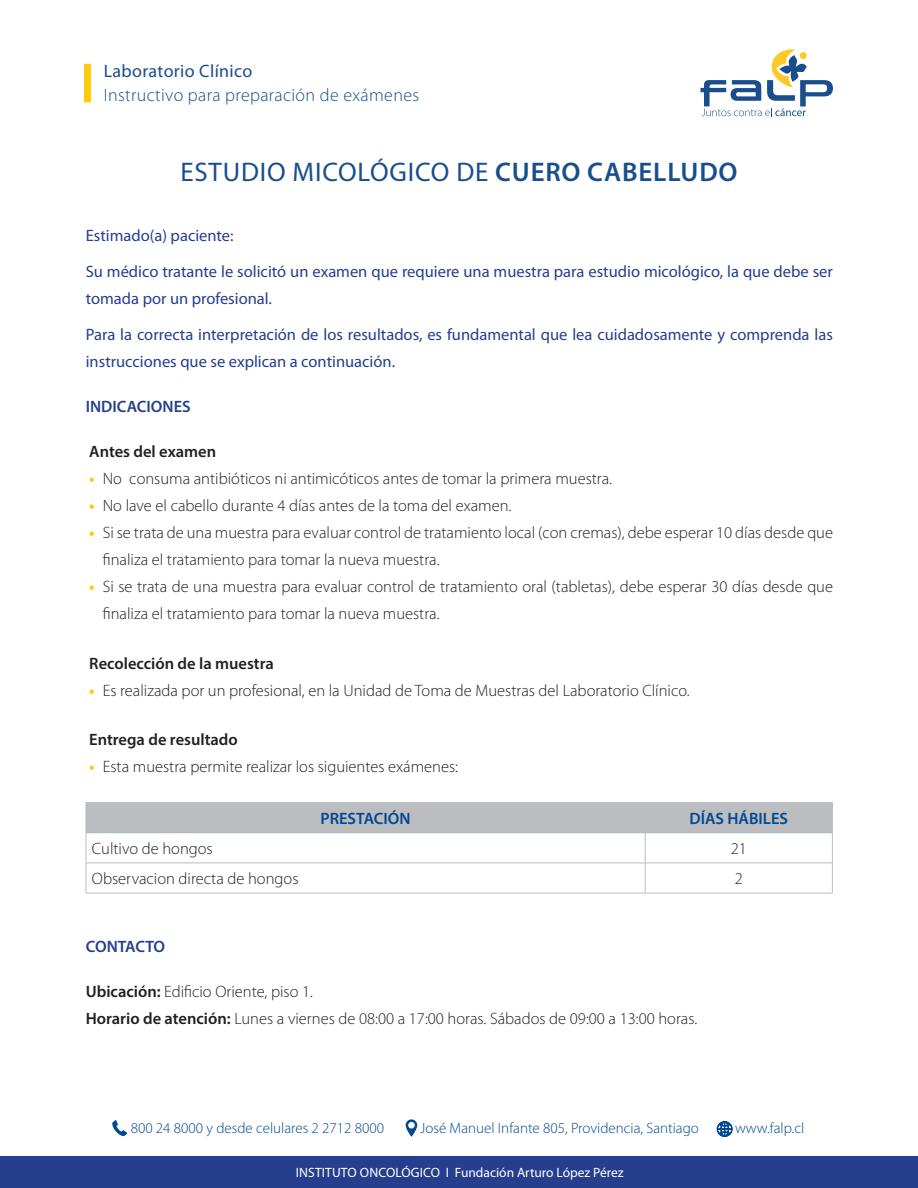
<style>
.page{position:relative;width:918px;height:1188px;background:#fff}
.page>*{position:absolute;margin:0;border:0;box-sizing:border-box;transform-origin:0 0}
.t1{font:27px "Myriad Pro";letter-spacing:.03em;color:#184e8d}
.t2{font:300 18px "Myriad Pro";letter-spacing:.02em;color:#184e8d}
.t3{font:18px "Myriad Pro";letter-spacing:.02em;color:#184e8d}
.t4{font:300 16.5px/27px "Myriad Pro";color:#231f20}
.t5{font:16.5px/27px "Myriad Pro";color:#253f8e}
.t6{font:600 16.5px "Myriad Pro";color:#231f20}
.t7{font:600 16.5px "Myriad Pro";color:#014990}
.t8{font:600 16.5px "Myriad Pro";color:#253f8e}
.t9{font:600 16.5px "Myriad Pro";letter-spacing:-.02em;color:#253f8e}
.t10{font:300 15px "Myriad Pro";color:#014990}
.t11{font:13.5px "Myriad Pro";color:#fff}
.s1{font-weight:600}
.s2{font-weight:700;color:#feca0a}
</style>
<div class="page">
<div style="left:0;top:1157px;width:918px;height:31px;background:#253f8e"></div>
<svg style="left:112px;top:1120px;width:15px;height:16px"></svg>
<svg style="left:406px;top:1119px;width:11px;height:18px"></svg>
<svg style="left:717px;top:1121px;width:16px;height:16px"></svg>
<div style="left:84px;top:64px;width:7px;height:38px;background:#feca0a"></div>
<div style="left:87px;top:803px;width:745px;height:29px;background:#bcbdc0"></div>
<hr style="left:645px;top:803px;width:1px;height:30px;background:#bcbdc0">
<hr style="left:645px;top:833px;width:1px;height:30px;background:#bcbdc0">
<hr style="left:86px;top:863px;width:559px;height:1px;background:#bcbdc0">
<hr style="left:645px;top:863px;width:188px;height:1px;background:#bcbdc0">
<hr style="left:645px;top:863px;width:1px;height:30px;background:#bcbdc0">
<hr style="left:86px;top:893px;width:559px;height:1px;background:#bcbdc0">
<hr style="left:645px;top:893px;width:188px;height:1px;background:#bcbdc0">
<hr style="left:86px;top:832px;width:559px;height:1px;background:#a5b2d4">
<hr style="left:645px;top:832px;width:187px;height:1px;background:#a5b2d4">
<hr style="left:86px;top:802px;width:559px;height:1px;background:#bcbdc0">
<hr style="left:86px;top:803px;width:1px;height:30px;background:#bcbdc0">
<hr style="left:645px;top:802px;width:188px;height:1px;background:#bcbdc0">
<hr style="left:832px;top:803px;width:1px;height:30px;background:#bcbdc0">
<hr style="left:86px;top:833px;width:1px;height:30px;background:#bcbdc0">
<hr style="left:832px;top:833px;width:1px;height:30px;background:#bcbdc0">
<hr style="left:86px;top:863px;width:1px;height:30px;background:#bcbdc0">
<hr style="left:832px;top:863px;width:1px;height:30px;background:#bcbdc0">
<svg style="left:701px;top:49px;width:132px;height:67px"></svg>
<p class="t3" style="left:104px;top:61px;width:150px">Laboratorio Clínico</p>
<p class="t2" style="left:104px;top:85px;width:317px">Instructivo para preparación de exámenes</p>
<p class="t1" style="left:180px;top:158px;width:559px">ESTUDIO MICOLÓGICO DE <span class="s1">CUERO CABELLUDO</span></p>
<p class="t5" style="left:86px;top:223px;width:149px">Estimado(a) paciente:</p>
<p class="t5" style="left:86px;top:259px;width:749px">Su médico tratante le solicitó un examen que requiere una muestra para estudio micológico, la que debe ser tomada por un profesional.</p>
<p class="t5" style="left:86px;top:322px;width:749px">Para la correcta interpretación de los resultados, es fundamental que lea cuidadosamente y comprenda las instrucciones que se explican a continuación.</p>
<p class="t8" style="left:86px;top:396px;width:106px">INDICACIONES</p>
<p class="t6" style="left:89px;top:441px;width:128px">Antes del examen</p>
<p class="t4" style="left:89px;top:466px;width:524px"><span class="s2">•</span> No consuma antibióticos ni antimicóticos antes de tomar la primera muestra.</p>
<p class="t4" style="left:89px;top:493px;width:424px"><span class="s2">•</span> No lave el cabello durante 4 días antes de la toma del examen.</p>
<p class="t4" style="left:103px;top:520px;width:732px;text-indent:-13px"><span class="s2">•</span> Si se trata de una muestra para evaluar control de tratamiento local (con cremas), debe esperar 10 días desde que finaliza el tratamiento para tomar la nueva muestra.</p>
<p class="t4" style="left:103px;top:574px;width:732px;text-indent:-13px"><span class="s2">•</span> Si se trata de una muestra para evaluar control de tratamiento oral (tabletas), debe esperar 30 días desde que finaliza el tratamiento para tomar la nueva muestra.</p>
<p class="t6" style="left:89px;top:653px;width:186px">Recolección de la muestra</p>
<p class="t4" style="left:89px;top:677px;width:602px"><span class="s2">•</span> Es realizada por un profesional, en la Unidad de Toma de Muestras del Laboratorio Clínico.</p>
<p class="t6" style="left:89px;top:729px;width:150px">Entrega de resultado</p>
<p class="t4" style="left:89px;top:754px;width:370px"><span class="s2">•</span> Esta muestra permite realizar los siguientes exámenes:</p>
<p class="t7" style="left:321px;top:808px;width:92px">PRESTACIÓN</p>
<p class="t7" style="left:689px;top:808px;width:100px">DÍAS HÁBILES</p>
<p class="t4" style="left:92px;top:835px;width:122px">Cultivo de hongos</p>
<p class="t4" style="left:731px;top:835px;width:18px">21</p>
<p class="t4" style="left:92px;top:865px;width:208px">Observacion directa de hongos</p>
<p class="t4" style="left:735px;top:865px;width:10px">2</p>
<p class="t9" style="left:86px;top:936px;width:81px">CONTACTO</p>
<p class="t4" style="left:86px;top:979px;width:229px"><span class="s1">Ubicación:</span> Edificio Oriente, piso 1.</p>
<p class="t4" style="left:86px;top:1006px;width:613px"><span class="s1">Horario de atención:</span> Lunes a viernes de 08:00 a 17:00 horas. Sábados de 09:00 a 13:00 horas.</p>
<p class="t10" style="left:131px;top:1120px;width:255px">800 24 8000 y desde celulares 2 2712 8000</p>
<p class="t10" style="left:420px;top:1120px;width:280px">José Manuel Infante 805, Providencia, Santiago</p>
<p class="t10" style="left:735px;top:1120px;width:71px">www.falp.cl</p>
<p class="t11" style="left:296px;top:1165px;width:329px">INSTITUTO ONCOLÓGICO I Fundación Arturo López Pérez</p>
</div>
